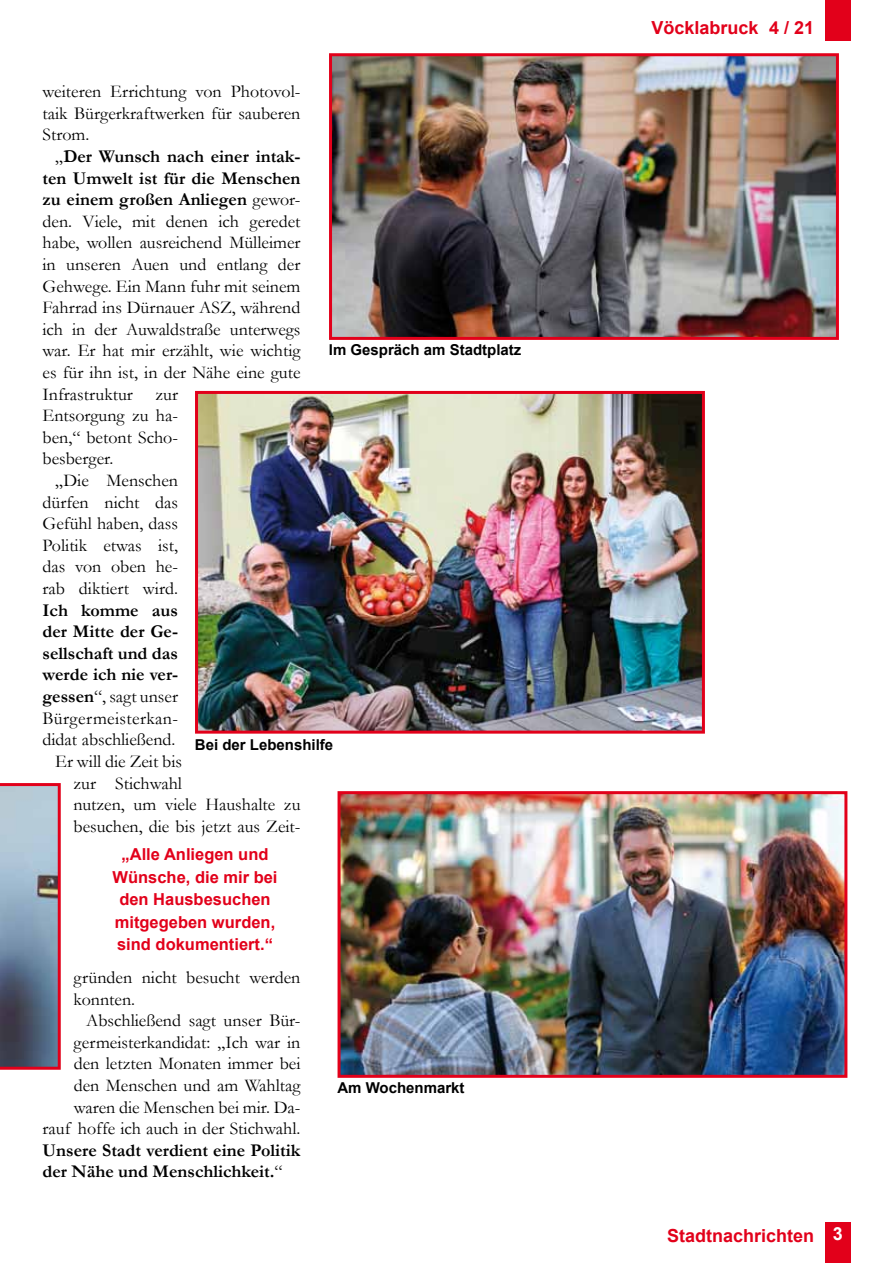
<style>
.page{position:relative;width:893px;height:1263px;background:#fff}
.page>*{position:absolute;margin:0;border:0;box-sizing:border-box;transform-origin:0 0}
.t1{font:18px/21.6px "Garamond";color:#000;text-align:justify}
.t2{font:700 18px/21.6px "Garamond";color:#000}
.t3{font:700 18px "Arial";color:#e2001a}
.t4{font:18px "Garamond";letter-spacing:.02em;color:#000}
.t5{font:700 16.5px/22.5px "Arial";color:#e2001a;text-align:center}
.t6{font:700 15px "Arial";color:#000}
.s1{font-weight:700}
.s2{font-weight:400}
.s3{color:#fff}
</style>
<div class="page">
<div style="left:825px;top:1222px;width:25px;height:41px;background:#e2001a"></div>
<div style="left:825px;top:0;width:25px;height:40px;background:#e2001a"></div>
<img style="left:333px;top:57px;width:502px;height:279px">
<div style="left:329px;top:53px;width:510px;height:287px;border:3px solid #e2001a"></div>
<svg style="left:0;top:783px;width:61px;height:287px;background:#86899d"></svg>
<img style="left:199px;top:395px;width:502px;height:335px">
<div style="left:195px;top:391px;width:510px;height:343px;border:3px solid #e2001a"></div>
<img style="left:342px;top:795px;width:501px;height:279px">
<div style="left:338px;top:791px;width:509px;height:287px;border:3px solid #e2001a"></div>
<p class="t1" style="left:43px;top:80px;width:259px">weiteren Errichtung von Photovol&shy;taik Bürgerkraftwerken für sauberen Strom.</p>
<p class="t1" style="left:43px;top:145px;width:259px;text-indent:13px">„<span class="s1">Der Wunsch nach einer intak&shy;ten Umwelt ist für die Menschen zu einem großen Anliegen</span> gewor&shy;den. Viele, mit denen ich geredet habe, wollen ausreichend Mülleimer in unseren Auen und entlang der Gehwege. Ein Mann fuhr mit seinem Fahrrad ins Dürnauer ASZ, während ich in der Auwaldstraße unterwegs war. Er hat mir erzählt, wie wichtig es für ihn ist, in der Nähe eine gute Infrastruktur</p>
<p class="t6" style="left:329px;top:339px;width:194px">Im Gespräch am Stadtplatz</p>
<p class="t1" style="left:43px;top:383px;width:137px;text-indent:113px">zur Entsorgung zu ha&shy;ben,“ betont Scho&shy;besberger.</p>
<p class="t1" style="left:43px;top:469px;width:137px;text-indent:13px">„Die Menschen dürfen nicht das Gefühl haben, dass Politik etwas ist, das von oben he&shy;rab diktiert wird.</p>
<p class="t2" style="left:43px;top:599px;width:137px">Ich komme aus</p>
<p class="t2" style="left:43px;top:621px;width:137px">der Mitte der Ge-</p>
<p class="t2" style="left:43px;top:642px;width:137px">sellschaft und das</p>
<p class="t2" style="left:43px;top:664px;width:137px">werde ich nie ver-</p>
<p class="t1" style="left:43px;top:685px;width:137px"><span class="s1">gessen</span>“, sagt unser</p>
<p class="t4" style="left:43px;top:706px;width:137px">Bürgermeisterkan-</p>
<p class="t1" style="left:43px;top:728px;width:135px">didat abschließend.</p>
<p class="t1" style="left:55px;top:750px;width:128px">Er will die Zeit bis</p>
<p class="t1" style="left:74px;top:771px;width:110px">zur Stichwahl</p>
<p class="t1" style="left:74px;top:793px;width:228px">nutzen, um viele Haushalte zu</p>
<p class="t1" style="left:74px;top:815px;width:228px">besuchen, die bis jetzt aus Zeit-</p>
<p class="t6" style="left:195px;top:734px;width:140px">Bei der Lebenshilfe</p>
<p class="t5" style="left:112px;top:843px;width:167px">„Alle Anliegen und<br>Wünsche, die mir bei den Hausbesuchen mitgegeben wurden, sind dokumentiert.“</p>
<p class="t1" style="left:74px;top:966px;width:228px">gründen nicht besucht werden konnten.</p>
<p class="t1" style="left:43px;top:1009px;width:259px;text-align:right">Abschließend sagt unser Bür&shy;germeisterkandidat: „Ich war in<br>den letzten Monaten immer bei<br>den Menschen und am Wahltag waren die Menschen bei mir. Da&shy;rauf hoffe ich auch in der Stichwahl.</p>
<p class="t2" style="left:43px;top:1139px;width:259px">Unsere Stadt verdient eine Politik der Nähe und Menschlichkeit.<span class="s2">“</span></p>
<p class="t6" style="left:337px;top:1077px;width:129px">Am Wochenmarkt</p>
<p class="t3" style="left:652px;top:15px;width:164px">Vöcklabruck 4 / 21</p>
<p class="t3" style="left:667px;top:1223px;width:177px">Stadtnachrichten <span class="s3">3</span></p>
</div>
